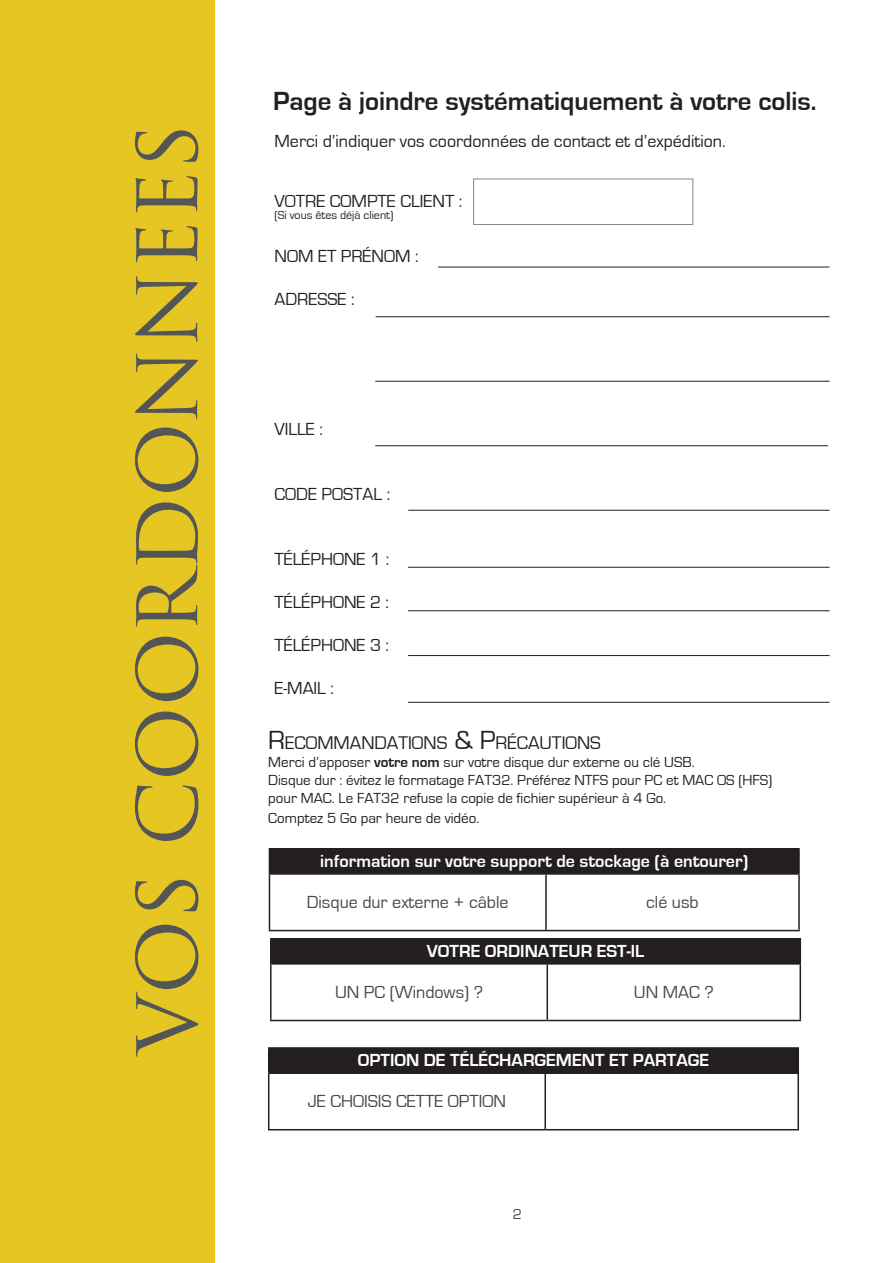
<style>
.page{position:relative;width:893px;height:1263px;background:#fff}
.page>*{position:absolute;margin:0;border:0;box-sizing:border-box;transform-origin:0 0}
.t1{font:81px "Trajan Pro";color:#545557}
.t2{font:700 27px "Eurostile";color:#231f20}
.t3{font:18.9px "Eurostile";color:#231f20}
.t4{font:18px "Eurostile";color:#231f20}
.t5{font:700 18px "Eurostile";color:#fff}
.t6{font:18px "Eurostile";color:#464748}
.t7{font:15px/18px "Eurostile";color:#231f20}
.t8{font:15px "Eurostile";color:#464748}
.t9{font:12px "Eurostile";color:#231f20}
.s1{font-size:27px}
.s2{font-weight:700}
</style>
<div class="page">
<div style="left:0;top:0;width:215px;height:1263px;background:#e5c622"></div>
<hr style="left:438px;top:267px;width:392px;height:1px;background:#231f20">
<hr style="left:376px;top:316px;width:453px;height:1px;background:#231f20">
<hr style="left:375px;top:381px;width:455px;height:1px;background:#231f20">
<hr style="left:375px;top:445px;width:453px;height:1px;background:#231f20">
<hr style="left:408px;top:510px;width:421px;height:1px;background:#231f20">
<hr style="left:408px;top:567px;width:422px;height:1px;background:#231f20">
<hr style="left:408px;top:610px;width:422px;height:1px;background:#231f20">
<hr style="left:408px;top:655px;width:422px;height:1px;background:#231f20">
<div style="left:473px;top:179px;width:220px;height:46px;border:1px solid #848689"></div>
<hr style="left:408px;top:702px;width:422px;height:1px;background:#231f20">
<div style="left:269px;top:849px;width:530px;height:25px;background:#231f20"></div>
<hr style="left:269px;top:848px;width:277px;height:1px;background:#231f20">
<hr style="left:546px;top:848px;width:254px;height:1px;background:#231f20">
<hr style="left:798px;top:849px;width:2px;height:24px;background:#231f20">
<hr style="left:269px;top:873px;width:277px;height:2px;background:#231f20">
<hr style="left:269px;top:875px;width:1px;height:55px;background:#231f20">
<hr style="left:546px;top:873px;width:254px;height:2px;background:#231f20">
<hr style="left:545px;top:875px;width:2px;height:55px;background:#231f20">
<hr style="left:798px;top:875px;width:2px;height:55px;background:#231f20">
<hr style="left:269px;top:930px;width:277px;height:1px;background:#231f20">
<hr style="left:546px;top:930px;width:254px;height:1px;background:#231f20">
<div style="left:271px;top:939px;width:529px;height:25px;background:#231f20"></div>
<hr style="left:270px;top:938px;width:277px;height:1px;background:#231f20">
<hr style="left:270px;top:939px;width:2px;height:24px;background:#231f20">
<hr style="left:547px;top:938px;width:254px;height:1px;background:#231f20">
<svg style="left:800px;top:939px;width:1px;height:24px"></svg>
<hr style="left:270px;top:963px;width:277px;height:2px;background:#231f20">
<hr style="left:270px;top:965px;width:2px;height:55px;background:#231f20">
<hr style="left:547px;top:963px;width:254px;height:2px;background:#231f20">
<hr style="left:546px;top:965px;width:2px;height:55px;background:#231f20">
<hr style="left:800px;top:965px;width:1px;height:55px;background:#231f20">
<hr style="left:270px;top:1020px;width:277px;height:1px;background:#231f20">
<hr style="left:547px;top:1020px;width:254px;height:1px;background:#231f20">
<div style="left:269px;top:1048px;width:529px;height:25px;background:#231f20"></div>
<hr style="left:268px;top:1047px;width:277px;height:2px;background:#231f20">
<svg style="left:268px;top:1049px;width:1px;height:23px"></svg>
<hr style="left:545px;top:1047px;width:254px;height:2px;background:#231f20">
<hr style="left:797px;top:1049px;width:2px;height:23px;background:#231f20">
<hr style="left:268px;top:1072px;width:277px;height:2px;background:#231f20">
<hr style="left:268px;top:1074px;width:1px;height:55px;background:#231f20">
<hr style="left:545px;top:1072px;width:254px;height:2px;background:#231f20">
<hr style="left:544px;top:1074px;width:2px;height:55px;background:#231f20">
<hr style="left:797px;top:1074px;width:2px;height:55px;background:#231f20">
<hr style="left:268px;top:1129px;width:277px;height:1px;background:#231f20">
<hr style="left:545px;top:1129px;width:254px;height:1px;background:#231f20">
<p class="t2" style="left:273px;top:86px;width:545px">Page à joindre systématiquement à votre colis.</p>
<p class="t1" style="left:116px;top:1055px;width:933px;rotate:-90deg">VOS COORDONNEES</p>
<p class="t4" style="left:274px;top:131px;width:453px">Merci d’indiquer vos coordonnées de contact et d’expédition.</p>
<p class="t4" style="left:274px;top:191px;width:189px">VOTRE COMPTE CLIENT :</p>
<p class="t9" style="left:274px;top:209px;width:120px">(Si vous êtes déjà client)</p>
<p class="t4" style="left:274px;top:247px;width:146px">NOM ET PRÉNOM :</p>
<p class="t4" style="left:274px;top:290px;width:82px">ADRESSE :</p>
<p class="t4" style="left:274px;top:419px;width:50px">VILLE :</p>
<p class="t4" style="left:274px;top:484px;width:117px">CODE POSTAL :</p>
<p class="t4" style="left:274px;top:549px;width:116px">TÉLÉPHONE 1 :</p>
<p class="t4" style="left:274px;top:592px;width:116px">TÉLÉPHONE 2 :</p>
<p class="t4" style="left:274px;top:635px;width:116px">TÉLÉPHONE 3 :</p>
<p class="t4" style="left:274px;top:679px;width:61px">E-MAIL :</p>
<p class="t3" style="left:268px;top:733px;width:334px"><span class="s1">R</span>ECOMMANDATIONS <span class="s1">&amp; P</span>RÉCAUTIONS</p>
<p class="t7" style="left:268px;top:753px;width:428px">Merci d’apposer <span class="s2">votre nom</span> sur votre disque dur externe ou clé USB.</p>
<p class="t7" style="left:268px;top:771px;width:506px">Disque dur : évitez le formatage FAT32. Préférez NTFS pour PC et MAC OS (HFS) pour MAC. Le FAT32 refuse la copie de fichier supérieur à 4 Go.</p>
<p class="t7" style="left:268px;top:809px;width:212px">Comptez 5 Go par heure de vidéo.</p>
<p class="t5" style="left:320px;top:851px;width:429px">information sur votre support de stockage (à entourer)</p>
<p class="t6" style="left:307px;top:893px;width:203px">Disque dur externe + câble</p>
<p class="t6" style="left:646px;top:893px;width:54px">clé usb</p>
<p class="t5" style="left:427px;top:941px;width:219px">VOTRE ORDINATEUR EST-IL</p>
<p class="t6" style="left:335px;top:982px;width:150px">UN PC (Windows) ?</p>
<p class="t6" style="left:634px;top:982px;width:81px">UN MAC ?</p>
<p class="t5" style="left:358px;top:1050px;width:353px">OPTION DE TÉLÉCHARGEMENT ET PARTAGE</p>
<p class="t6" style="left:308px;top:1092px;width:200px">JE CHOISIS CETTE OPTION</p>
<p class="t8" style="left:513px;top:1206px;width:11px">2</p>
</div>
